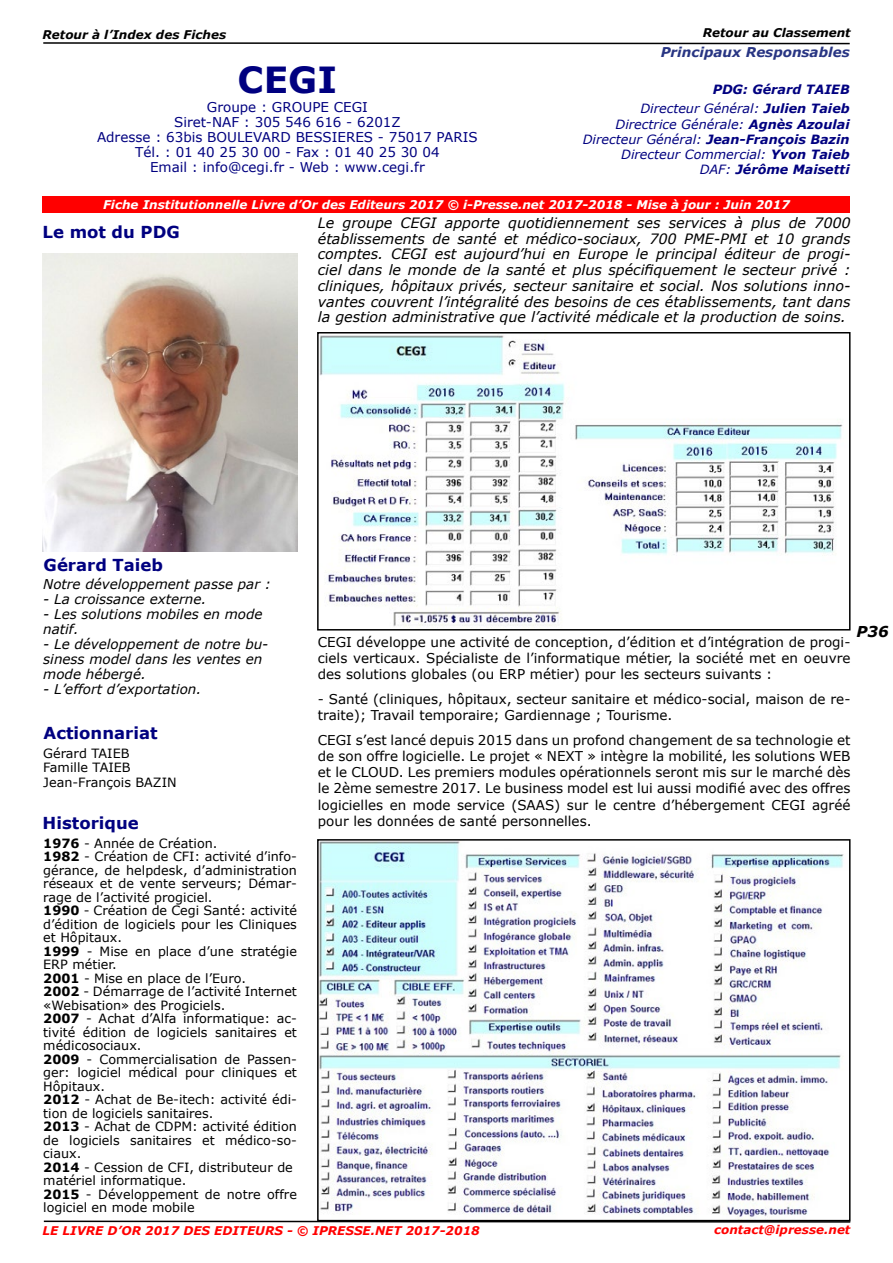
<style>
.page{position:relative;width:893px;height:1263px;background:#fff}
.page>*{position:absolute;margin:0;border:0;box-sizing:border-box;transform-origin:0 0}
.t1{font:700 36px "Verdana";color:#000080}
.t2{font:700 16.5px "Verdana";color:#000080}
.t3{font:italic 700 15px "Verdana";color:#000}
.t4{font:italic 14.25px/15.8px "Verdana";color:#000;text-align:justify}
.t5{font:13.5px/16.2px "Verdana";color:#000;text-align:justify}
.t6{font:italic 13.5px/15px "Verdana";color:#000}
.t7{font:13.5px/15px "Verdana";color:#000080;text-align:center}
.t8{font:italic 700 13.5px "Verdana";color:#283583}
.t9{font:12.75px/13.5px "Verdana";color:#000}
.t10{font:italic 12.75px/15.3px "Verdana";color:#000080;text-align:right}
.t11{font:italic 700 12.75px/19.5px "Verdana";color:#000080;text-align:right}
.t12{font:italic 700 12px "Verdana";color:#fff}
.t13{font:italic 700 12px "Verdana";color:#f00}
.t14{font:italic 700 12px "Verdana";color:#000}
.s1{font-weight:400}
.s2{font-weight:700}
</style>
<div class="page">
<div style="left:43px;top:196px;width:807px;height:17px;background:#f00"></div>
<svg style="left:43px;top:42px;width:807px;height:3px"></svg>
<svg style="left:43px;top:1220px;width:808px;height:3px;background:#5f5f5f"></svg>
<img style="left:320px;top:842px;width:524px;height:375px">
<div style="left:317px;top:839px;width:533px;height:382px;border:2px solid #000"></div>
<img style="left:320px;top:335px;width:523px;height:292px">
<div style="left:317px;top:332px;width:533px;height:298px;border:2px solid #000"></div>
<img style="left:43px;top:253px;width:254px;height:299px">
<p class="t14" style="left:43px;top:26px;width:185px">Retour à l’Index des Fiches</p>
<h1 class="t1" style="left:238px;top:55px;width:101px">CEGI</h1>
<p class="t7" style="left:97px;top:100px;width:382px">Groupe : GROUPE CEGI<br>Siret-NAF : 305 546 616 - 6201Z<br>Adresse : 63bis BOULEVARD BESSIERES - 75017 PARIS Tél. : 01 40 25 30 00 - Fax : 01 40 25 30 04<br>Email : info@cegi.fr - Web : www.cegi.fr</p>
<p class="t14" style="left:703px;top:24px;width:150px">Retour au Classement</p>
<p class="t8" style="left:661px;top:43px;width:190px">Principaux Responsables</p>
<p class="t11" style="left:640px;top:79px;width:211px">PDG: Gérard TAIEB<br><span class="s1">Directeur Général:</span> Julien Taieb</p>
<p class="t10" style="left:583px;top:116px;width:268px">Directrice Générale: <span class="s2">Agnès Azoulai </span>Directeur Général: <span class="s2">Jean-François Bazin </span>Directeur Commercial: <span class="s2">Yvon Taieb<br></span>DAF: <span class="s2">Jérôme Maisetti</span></p>
<p class="t12" style="left:103px;top:196px;width:688px">Fiche Institutionnelle Livre d’Or des Editeurs 2017 © i-Presse.net 2017-2018 - Mise à jour : Juin 2017</p>
<p class="t2" style="left:43px;top:220px;width:139px">Le mot du PDG</p>
<p class="t4" style="left:318px;top:215px;width:534px">Le groupe CEGI apporte quotidiennement ses services à plus de 7000 établissements de santé et médico-sociaux, 700 PME-PMI et 10 grands comptes. CEGI est aujourd’hui en Europe le principal éditeur de progi&shy;ciel dans le monde de la santé et plus spécifiquement le secteur privé : cliniques, hôpitaux privés, secteur sanitaire et social. Nos solutions inno&shy;vantes couvrent l’intégralité des besoins de ces établissements, tant dans la gestion administrative que l’activité médicale et la production de soins.</p>
<p class="t2" style="left:44px;top:553px;width:121px">Gérard Taieb</p>
<p class="t6" style="left:43px;top:576px;width:229px">Notre développement passe par :</p>
<p class="t6" style="left:43px;top:591px;width:165px">- La croissance externe.</p>
<p class="t6" style="left:43px;top:606px;width:221px">- Les solutions mobiles en mode natif.</p>
<p class="t6" style="left:43px;top:636px;width:227px">- Le développement de notre bu&shy;siness model dans les ventes en mode hébergé.</p>
<p class="t6" style="left:43px;top:681px;width:160px">- L’effort d’exportation.</p>
<p class="t2" style="left:44px;top:721px;width:115px">Actionnariat</p>
<p class="t9" style="left:43px;top:746px;width:135px;line-height:14.2px">Gérard TAIEB<br>Famille TAIEB<br>Jean-François BAZIN</p>
<p class="t2" style="left:43px;top:811px;width:98px">Historique</p>
<p class="t9" style="left:43px;top:836px;width:255px"><span class="s2">1976</span> - Année de Création.<br><span class="s2">1982</span> - Création de CFI: activité d’info&shy;gérance, de helpdesk, d’administration réseaux et de vente serveurs; Démar&shy;rage de l’activité progiciel.<br><span class="s2">1990</span> - Création de Cegi Santé: activité d’édition de logiciels pour les Cliniques et Hôpitaux.<br><span class="s2">1999</span> - Mise en place d’une stratégie<br>ERP métier.<br><span class="s2">2001</span> - Mise en place de l’Euro.<br><span class="s2">2002</span> - Démarrage de l’activité Internet «Webisation» des Progiciels.<br><span class="s2">2007</span> - Achat d’Alfa informatique: ac&shy;tivité édition de logiciels sanitaires et médicosociaux.<br><span class="s2">2009</span> - Commercialisation de Passen&shy;ger: logiciel médical pour cliniques et<br>Hôpitaux.<br><span class="s2">2012</span> - Achat de Be-itech: activité édi&shy;tion de logiciels sanitaires.<br><span class="s2">2013</span> - Achat de CDPM: activité édition de logiciels sanitaires et médico-so&shy;ciaux.<br><span class="s2">2014</span> - Cession de CFI, distributeur de matériel informatique.<br><span class="s2">2015</span> - Développement de notre offre logiciel en mode mobile</p>
<p class="t3" style="left:857px;top:621px;width:34px">P36</p>
<p class="t5" style="left:318px;top:634px;width:534px">CEGI développe une activité de conception, d’édition et d’intégration de progi&shy;ciels verticaux. Spécialiste de l’informatique métier, la société met en oeuvre des solutions globales (ou ERP métier) pour les secteurs suivants :</p>
<p class="t5" style="left:318px;top:691px;width:534px">- Santé (cliniques, hôpitaux, secteur sanitaire et médico-social, maison de re&shy;traite); Travail temporaire; Gardiennage ; Tourisme.</p>
<p class="t5" style="left:318px;top:732px;width:534px">CEGI s’est lancé depuis 2015 dans un profond changement de sa technologie et de son offre logicielle. Le projet « NEXT » intègre la mobilité, les solutions WEB et le CLOUD. Les premiers modules opérationnels seront mis sur le marché dès le 2ème semestre 2017. Le business model est lui aussi modifié avec des offres logicielles en mode service (SAAS) sur le centre d’hébergement CEGI agréé pour les données de santé personnelles.</p>
<p class="t13" style="left:43px;top:1222px;width:439px">LE LIVRE D’OR 2017 DES EDITEURS - © IPRESSE.NET 2017-2018</p>
<p class="t13" style="left:714px;top:1221px;width:138px">contact@ipresse.net</p>
</div>
